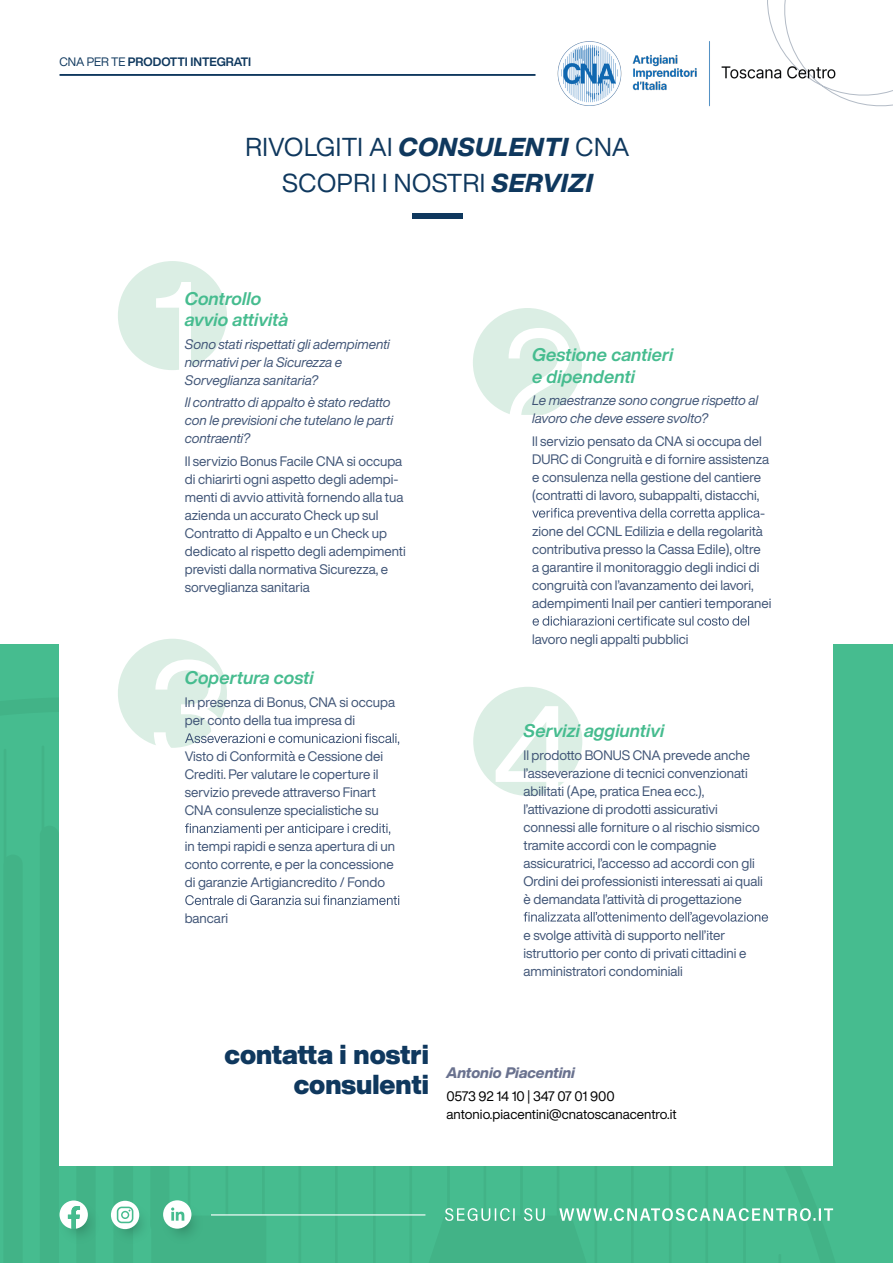
<style>
.page{position:relative;width:893px;height:1263px;background:#fff}
.page>*{position:absolute;margin:0;border:0;box-sizing:border-box;transform-origin:0 0}
.t1{font:900 27px/30px "Helvetica Now Display";color:#0f385e;text-align:right}
.t2{font:25.5px/36px "Helvetica Now Display";letter-spacing:.02em;color:#0f385e;text-align:center}
.t3{font:italic 700 18px/21.6px "Helvetica Now Display";letter-spacing:.01em;color:#46bc8f}
.t4{font:italic 700 expanded 15px "Helvetica Now Display";letter-spacing:.005em;color:#6a728f}
.t5{font:13.5px/18px "Helvetica Now Display";color:#3f5476}
.t6{font:italic 13.5px/18px "Helvetica Now Display";color:#3f5476}
.t7{font:13.5px/18px "Helvetica Now Display";letter-spacing:.005em;color:#000001}
.t8{font:700 12px "Helvetica Now Display";letter-spacing:-.005em;color:#0f385e}
.s1{font-weight:400}
.s2{font-weight:700;font-style:italic;font-stretch:expanded}
</style>
<div class="page">
<div style="left:0;top:644px;width:893px;height:619px;background:#46bc8f"></div>
<div style="left:60px;top:607px;width:773px;height:559px;background:#fff"></div>
<svg style="left:767px;top:0;width:126px;height:107px"></svg>
<hr style="left:211px;top:1214px;width:214px;height:1px;background:#fff">
<svg style="left:445px;top:1208px;width:100px;height:13px"></svg>
<svg style="left:559px;top:1208px;width:274px;height:13px"></svg>
<svg style="left:111px;top:1203px;width:31px;height:39px"></svg>
<div style="left:111px;top:1201px;width:28px;height:28px;background:#fff;border-radius:50%"></div>
<svg style="left:117px;top:1206px;width:16px;height:17px"></svg>
<svg style="left:59px;top:1208px;width:36px;height:34px"></svg>
<svg style="left:60px;top:1200px;width:28px;height:29px"></svg>
<svg style="left:163px;top:1202px;width:38px;height:40px"></svg>
<div style="left:163px;top:1200px;width:28px;height:29px;background:#fff;border-radius:50%"></div>
<svg style="left:171px;top:1207px;width:13px;height:14px"></svg>
<div style="left:118px;top:261px;width:109px;height:109px;background:#dbeee4;border-radius:50%"></div>
<svg style="left:156px;top:282px;width:35px;height:88px"></svg>
<div style="left:473px;top:687px;width:109px;height:109px;background:#dbeee4;border-radius:50%"></div>
<svg style="left:496px;top:706px;width:76px;height:90px"></svg>
<div style="left:118px;top:639px;width:109px;height:109px;background:#dbeee4;border-radius:50%"></div>
<svg style="left:154px;top:659px;width:245px;height:89px"></svg>
<svg style="left:185px;top:823px;width:205px;height:12px"></svg>
<svg style="left:185px;top:895px;width:214px;height:10px"></svg>
<div style="left:473px;top:308px;width:109px;height:109px;background:#dbeee4;border-radius:50%"></div>
<svg style="left:508px;top:328px;width:62px;height:89px"></svg>
<svg style="left:532px;top:508px;width:228px;height:12px"></svg>
<svg style="left:533px;top:616px;width:216px;height:10px"></svg>
<svg style="left:524px;top:912px;width:244px;height:12px"></svg>
<div style="left:412px;top:213px;width:51px;height:6px;background:#0f385e"></div>
<hr style="left:60px;top:74px;width:475px;height:2px;background:#0f385e">
<img style="left:557px;top:41px;width:280px;height:65px">
<p class="t8" style="left:60px;top:54px;width:193px"><span class="s1">CNA PER TE</span> PRODOTTI INTEGRATI</p>
<h2 class="t2" style="left:245px;top:129px;width:386px">RIVOLGITI AI <span class="s2">CONSULENTI</span> CNA<br>SCOPRI I NOSTRI <span class="s2">SERVIZI</span></h2>
<h3 class="t3" style="left:185px;top:287px;width:105px">Controllo avvio attività</h3>
<p class="t6" style="left:185px;top:335px;width:207px">Sono stati rispettati gli adempimenti normativi per la Sicurezza e<br>Sorveglianza sanitaria?</p>
<p class="t6" style="left:185px;top:393px;width:210px">Il contratto di appalto è stato redatto con le previsioni che tutelano le parti contraenti?</p>
<p class="t5" style="left:185px;top:452px;width:222px">Il servizio Bonus Facile CNA si occupa di chiarirti ogni aspetto degli adempi&shy;menti di avvio attività fornendo alla tua azienda un accurato Check up sul Contratto di Appalto e un Check up dedicato al rispetto degli adempimenti previsti dalla normativa Sicurezza, e sorveglianza sanitaria</p>
<h3 class="t3" style="left:185px;top:667px;width:130px">Copertura costi</h3>
<p class="t5" style="left:185px;top:693px;width:212px">In presenza di Bonus, CNA si occupa per conto della tua impresa di</p>
<p class="t5" style="left:185px;top:747px;width:200px">Visto di Conformità e Cessione dei Crediti. Per valutare le coperture il servizio prevede attraverso Finart CNA consulenze specialistiche su</p>
<p class="t5" style="left:185px;top:837px;width:212px;text-align:justify">in tempi rapidi e senza apertura di un conto corrente, e per la concessione di garanzie Artigiancredito / Fondo</p>
<p class="t5" style="left:185px;top:909px;width:45px">bancari</p>
<h3 class="t3" style="left:532px;top:344px;width:143px">Gestione cantieri e dipendenti</h3>
<p class="t6" style="left:532px;top:391px;width:227px">Le maestranze sono congrue rispetto al lavoro che deve essere svolto?</p>
<p class="t5" style="left:532px;top:432px;width:231px">Il servizio pensato da CNA si occupa del</p>
<p class="t5" style="left:532px;top:450px;width:238px">DURC di Congruità e di fornire assistenza</p>
<p class="t5" style="left:532px;top:468px;width:230px">e consulenza nella gestione del cantiere</p>
<p class="t5" style="left:532px;top:486px;width:229px">(contratti di lavoro, subappalti, distacchi,</p>
<p class="t5" style="left:760px;top:504px;width:6px">-</p>
<p class="t5" style="left:532px;top:522px;width:232px">zione del CCNL Edilizia e della regolarità</p>
<p class="t5" style="left:532px;top:540px;width:230px">contributiva presso la Cassa Edile), oltre</p>
<p class="t5" style="left:532px;top:558px;width:229px">a garantire il monitoraggio degli indici di</p>
<p class="t5" style="left:532px;top:576px;width:223px">congruità con l’avanzamento dei lavori,</p>
<p class="t5" style="left:532px;top:594px;width:241px">adempimenti Inail per cantieri temporanei</p>
<p class="t5" style="left:532px;top:630px;width:158px">lavoro negli appalti pubblici</p>
<h3 class="t3" style="left:523px;top:720px;width:142px">Servizi aggiuntivi</h3>
<p class="t5" style="left:523px;top:746px;width:241px">Il prodotto BONUS CNA prevede anche l’asseverazione di tecnici convenzionati abilitati (Ape, pratica Enea ecc.), l’attivazione di prodotti assicurativi connessi alle forniture o al rischio sismico tramite accordi con le compagnie assicuratrici, l’accesso ad accordi con gli Ordini dei professionisti interessati ai quali è demandata l’attività di progettazione</p>
<p class="t5" style="left:523px;top:926px;width:224px">e svolge attività di supporto nell’iter istruttorio per conto di privati cittadini e amministratori condominiali</p>
<h1 class="t1" style="left:225px;top:1040px;width:206px">contatta i nostri consulenti</h1>
<p class="t4" style="left:446px;top:1063px;width:130px">Antonio Piacentini</p>
<p class="t7" style="left:446px;top:1087px;width:232px">0573 92 14 10 | 347 07 01 900 antonio.piacentini@cnatoscanacentro.it</p>
</div>
